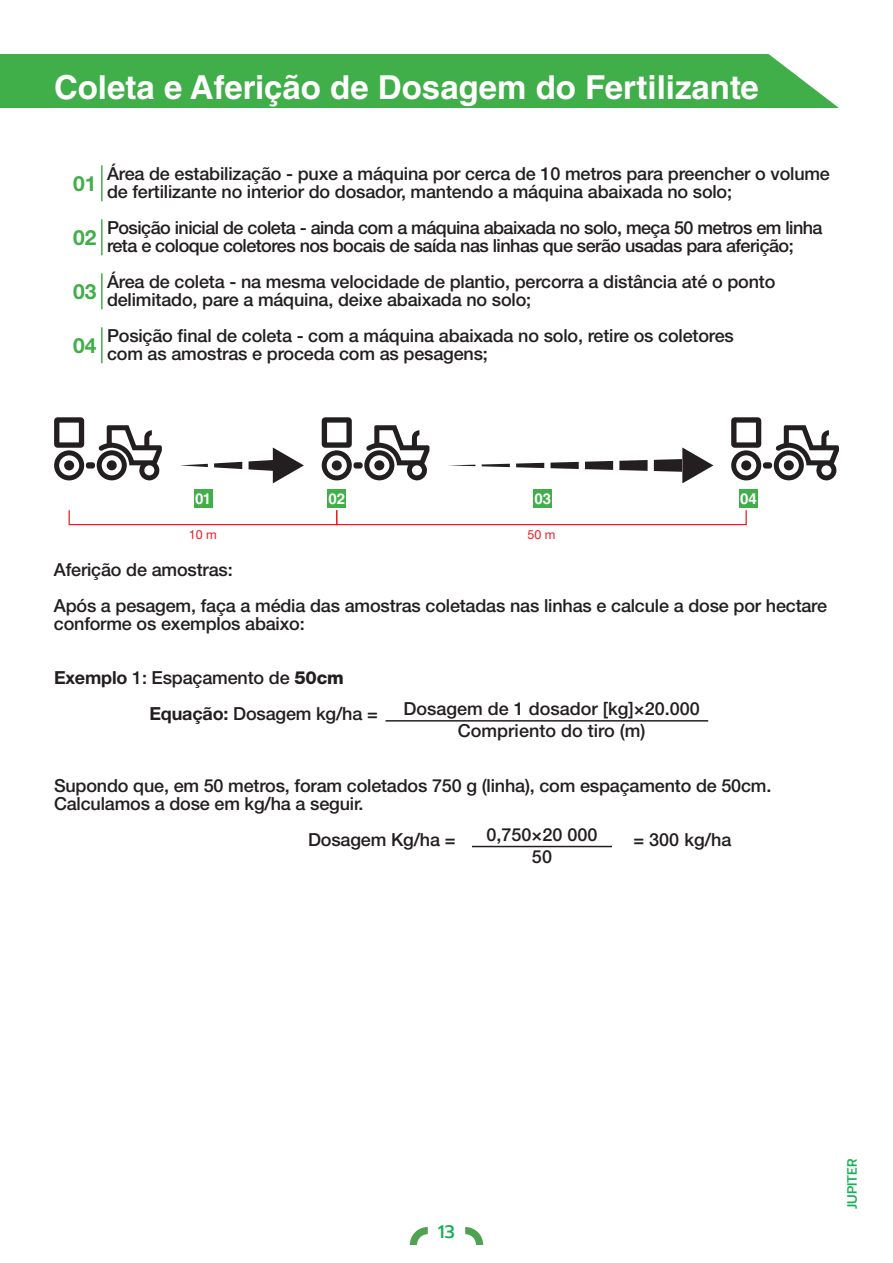
<style>
.page{position:relative;width:893px;height:1263px;background:#fff}
.page>*{position:absolute;margin:0;border:0;box-sizing:border-box;transform-origin:0 0}
.Capitulos{font:700 33px "Helvetica LT Std";color:#fff}
.t1{font:700 21px "Helvetica Neue LT Std";color:#40ae49}
.t2{font:500 18px/18px "Helvetica Neue LT Std";letter-spacing:-.01em;color:#231f20}
.t3{font:500 18px/18px "Helvetica Neue LT Std";letter-spacing:-.03em;color:#231f20}
.t4{font:500 18px "Prompt";color:#18b056}
.t5{font:700 15px "Helvetica LT Std";color:#fff}
.t6{font:500 13.5px "Prompt";color:#18b056}
.t7{font:12.45px "Helvetica Neue LT Std";color:#ee1d23}
.s1{font-weight:700}
.s2{font-weight:800}
</style>
<div class="page">
<svg style="left:410px;top:1227px;width:18px;height:18px"></svg>
<svg style="left:465px;top:1227px;width:18px;height:18px"></svg>
<hr style="left:386px;top:720px;width:322px;height:2px;background:#231f20">
<hr style="left:472px;top:846px;width:140px;height:1px;background:#231f20">
<svg style="left:448px;top:465px;width:27px;height:1px"></svg>
<svg style="left:482px;top:464px;width:28px;height:3px"></svg>
<svg style="left:516px;top:463px;width:28px;height:5px"></svg>
<svg style="left:551px;top:462px;width:28px;height:7px"></svg>
<svg style="left:585px;top:461px;width:28px;height:9px"></svg>
<svg style="left:619px;top:460px;width:29px;height:11px"></svg>
<svg style="left:654px;top:447px;width:59px;height:36px"></svg>
<svg style="left:180px;top:464px;width:28px;height:3px"></svg>
<svg style="left:214px;top:462px;width:28px;height:7px"></svg>
<svg style="left:249px;top:447px;width:55px;height:36px"></svg>
<div style="left:336px;top:510px;width:411px;height:15px;border:1px solid #ee1d23"></div>
<div style="left:69px;top:510px;width:268px;height:15px;border:1px solid #ee1d23"></div>
<svg style="left:364px;top:425px;width:65px;height:56px"></svg>
<div style="left:374px;top:460px;width:10px;height:10px;background:#231f20;border-radius:50%"></div>
<svg style="left:322px;top:417px;width:30px;height:63px"></svg>
<div style="left:353px;top:462px;width:10px;height:6px;background:#231f20;border-radius:3px"></div>
<svg style="left:774px;top:425px;width:65px;height:56px"></svg>
<div style="left:784px;top:460px;width:10px;height:10px;background:#231f20;border-radius:50%"></div>
<svg style="left:731px;top:417px;width:30px;height:63px"></svg>
<div style="left:763px;top:462px;width:9px;height:6px;background:#231f20;border-radius:3px"></div>
<svg style="left:97px;top:425px;width:65px;height:56px"></svg>
<div style="left:107px;top:460px;width:10px;height:10px;background:#231f20;border-radius:50%"></div>
<svg style="left:54px;top:417px;width:30px;height:63px"></svg>
<div style="left:86px;top:462px;width:9px;height:6px;background:#231f20;border-radius:3px"></div>
<div style="left:0;top:54px;width:839px;height:54px;background:#40ae49"></div>
<hr style="left:101px;top:165px;width:2px;height:36px;background:#40ae49">
<hr style="left:101px;top:219px;width:2px;height:36px;background:#40ae49">
<hr style="left:101px;top:273px;width:2px;height:36px;background:#40ae49">
<hr style="left:101px;top:327px;width:2px;height:36px;background:#40ae49">
<div style="left:194px;top:489px;width:18px;height:18px;background:#40ae49"></div>
<div style="left:328px;top:489px;width:18px;height:18px;background:#40ae49"></div>
<div style="left:534px;top:489px;width:18px;height:18px;background:#40ae49"></div>
<div style="left:739px;top:489px;width:18px;height:18px;background:#40ae49"></div>
<p class="Capitulos" style="left:54px;top:67px;width:706px">Coleta e Aferição de Dosagem do Fertilizante</p>
<p class="t1" style="left:73px;top:170px;width:25px">01</p>
<p class="t1" style="left:73px;top:224px;width:25px">02</p>
<p class="t1" style="left:73px;top:278px;width:25px">03</p>
<p class="t1" style="left:73px;top:332px;width:25px">04</p>
<p class="t2" style="left:107px;top:164px;width:724px">Área de estabilização - puxe a máquina por cerca de 10 metros para preencher o volume de fertilizante no interior do dosador, mantendo a máquina abaixada no solo;</p>
<p class="t3" style="left:107px;top:218px;width:717px">Posição inicial de coleta - ainda com a máquina abaixada no solo, meça 50 metros em linha reta e coloque coletores nos bocais de saída nas linhas que serão usadas para aferição;</p>
<p class="t2" style="left:107px;top:272px;width:670px">Área de coleta - na mesma velocidade de plantio, percorra a distância até o ponto delimitado, pare a máquina, deixe abaixada no solo;</p>
<p class="t2" style="left:107px;top:326px;width:628px">Posição final de coleta - com a máquina abaixada no solo, retire os coletores com as amostras e proceda com as pesagens;</p>
<p class="t5" style="left:195px;top:489px;width:17px">01</p>
<p class="t5" style="left:328px;top:489px;width:18px">02</p>
<p class="t5" style="left:534px;top:489px;width:18px">03</p>
<p class="t5" style="left:740px;top:489px;width:18px">04</p>
<p class="t7" style="left:189px;top:527px;width:30px">10 m</p>
<p class="t7" style="left:527px;top:527px;width:30px">50 m</p>
<p class="t2" style="left:54px;top:560px;width:180px">Aferição de amostras:</p>
<p class="t2" style="left:54px;top:596px;width:775px">Após a pesagem, faça a média das amostras coletadas nas linhas e calcule a dose por hectare conforme os exemplos abaixo:</p>
<p class="t2" style="left:54px;top:668px;width:291px"><span class="s1">Exemplo</span> 1: Espaçamento de <span class="s2">50cm</span></p>
<p class="t2" style="left:149px;top:704px;width:230px"><span class="s1">Equação:</span> Dosagem kg/ha =</p>
<p class="t2" style="left:404px;top:699px;width:298px">Dosagem de 1 dosador [kg]×20.000</p>
<p class="t2" style="left:458px;top:722px;width:189px">Compriento do tiro (m)</p>
<p class="t2" style="left:54px;top:776px;width:719px">Supondo que, em 50 metros, foram coletados 750 g (linha), com espaçamento de 50cm.<br>Calculamos a dose em kg/ha a seguir.</p>
<p class="t2" style="left:487px;top:825px;width:112px">0,750×20 000</p>
<p class="t2" style="left:532px;top:848px;width:22px">50</p>
<p class="t2" style="left:308px;top:830px;width:149px">Dosagem Kg/ha =</p>
<p class="t2" style="left:633px;top:830px;width:99px">= 300 kg/ha</p>
<p class="t4" style="left:438px;top:1218px;width:19px">13</p>
<p class="t6" style="left:842px;top:1209px;width:52px;rotate:-90deg">JUPITER</p>
</div>
